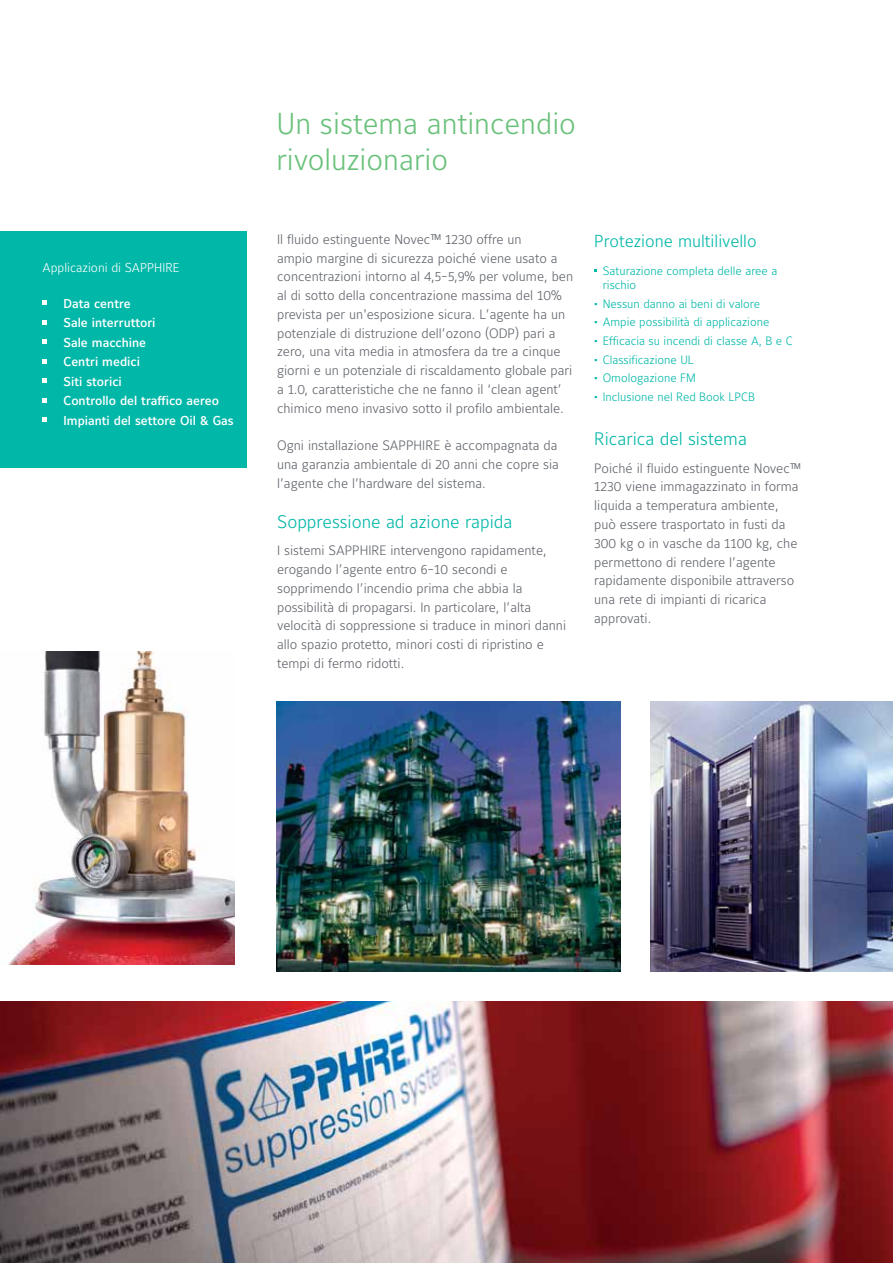
<style>
.page{position:relative;width:893px;height:1263px;background:#fff}
.page>*{position:absolute;margin:0;border:0;box-sizing:border-box;transform-origin:0 0}
.t1{font:300 30px/36px "Maurea Jci Lf ML";color:#6ac17b}
.t2{font:300 18px "Maurea Jci Lf ML";color:#00b7a8}
.t3{font:300 17.25px "Maurea Jci Lf ML";color:#00b7a8}
.t4{font:300 13.5px/18.8px "Maurea Jci Lf ML";color:#5f636a}
.t5{font:500 12.75px/19.5px "Maurea Jci Lf ML";color:#fff}
.t6{font:300 12.75px "Maurea Jci Lf ML";color:#fff}
.t7{font:300 12px/14.4px "Maurea Jci Lf ML";color:#00b7a8}
.s1{font-weight:700}
</style>
<div class="page">
<img style="left:276px;top:702px;width:345px;height:270px">
<div style="left:0;top:232px;width:247px;height:236px;background:#00b7a8"></div>
<svg style="left:43px;top:300px;width:4px;height:5px"></svg>
<svg style="left:43px;top:320px;width:4px;height:4px"></svg>
<svg style="left:43px;top:340px;width:4px;height:4px"></svg>
<svg style="left:43px;top:359px;width:4px;height:4px"></svg>
<svg style="left:43px;top:379px;width:4px;height:4px"></svg>
<svg style="left:43px;top:398px;width:4px;height:4px"></svg>
<svg style="left:43px;top:418px;width:4px;height:4px"></svg>
<img style="left:8px;top:651px;width:227px;height:314px">
<img style="left:0;top:1001px;width:893px;height:262px">
<img style="left:650px;top:702px;width:243px;height:270px">
<p class="t6" style="left:43px;top:260px;width:139px">Applicazioni di SAPPHIRE</p>
<p class="t5" style="left:64px;top:293px;width:172px">Data centre<br>Sale interruttori<br>Sale macchine<br>Centri medici<br>Siti storici<br>Controllo del traffico aereo<br>Impianti del settore Oil &amp; Gas</p>
<h1 class="t1" style="left:276px;top:105px;width:301px">Un sistema antincendio rivoluzionario</h1>
<p class="t4" style="left:277px;top:230px;width:298px">Il fluido estinguente Novec™ 1230 offre un<br>ampio margine di sicurezza poiché viene usato a concentrazioni intorno al 4,5-5,9% per volume, ben al di sotto della concentrazione massima del 10% prevista per un'esposizione sicura. L’agente ha un potenziale di distruzione dell’ozono (ODP) pari a zero, una vita media in atmosfera da tre a cinque giorni e un potenziale di riscaldamento globale pari a 1.0, caratteristiche che ne fanno il ‘clean agent’ chimico meno invasivo sotto il profilo ambientale.</p>
<p class="t4" style="left:277px;top:436px;width:283px;text-align:justify">Ogni installazione SAPPHIRE è accompagnata da una garanzia ambientale di 20 anni che copre sia l’agente che l’hardware del sistema.</p>
<h2 class="t2" style="left:277px;top:511px;width:237px">Soppressione ad azione rapida</h2>
<p class="t4" style="left:277px;top:541px;width:291px">I sistemi SAPPHIRE intervengono rapidamente, erogando l’agente entro 6-10 secondi e sopprimendo l’incendio prima che abbia la possibilità di propagarsi. In particolare, l’alta velocità di soppressione si traduce in minori danni allo spazio protetto, minori costi di ripristino e tempi di fermo ridotti.</p>
<p class="t3" style="left:594px;top:230px;width:164px">Protezione multilivello</p>
<p class="t7" style="left:603px;top:263px;width:176px">Saturazione completa delle aree a rischio</p>
<p class="t7" style="left:594px;top:296px;width:167px"><span class="s1">•</span> Nessun danno ai beni di valore</p>
<p class="t7" style="left:594px;top:315px;width:177px"><span class="s1">•</span> Ampie possibilità di applicazione</p>
<p class="t7" style="left:594px;top:333px;width:200px"><span class="s1">•</span> Efficacia su incendi di classe A, B e C</p>
<p class="t7" style="left:594px;top:352px;width:101px"><span class="s1">•</span> Classificazione UL</p>
<p class="t7" style="left:594px;top:371px;width:103px"><span class="s1">•</span> Omologazione FM</p>
<p class="t7" style="left:594px;top:389px;width:162px"><span class="s1">•</span> Inclusione nel Red Book LPCB</p>
<h2 class="t2" style="left:594px;top:428px;width:154px">Ricarica del sistema</h2>
<p class="t4" style="left:594px;top:458px;width:208px">Poiché il fluido estinguente Novec™<br>1230 viene immagazzinato in forma liquida a temperatura ambiente, può essere trasportato in fusti da<br>300 kg o in vasche da 1100 kg, che permettono di rendere l’agente rapidamente disponibile attraverso una rete di impianti di ricarica approvati.</p>
</div>
